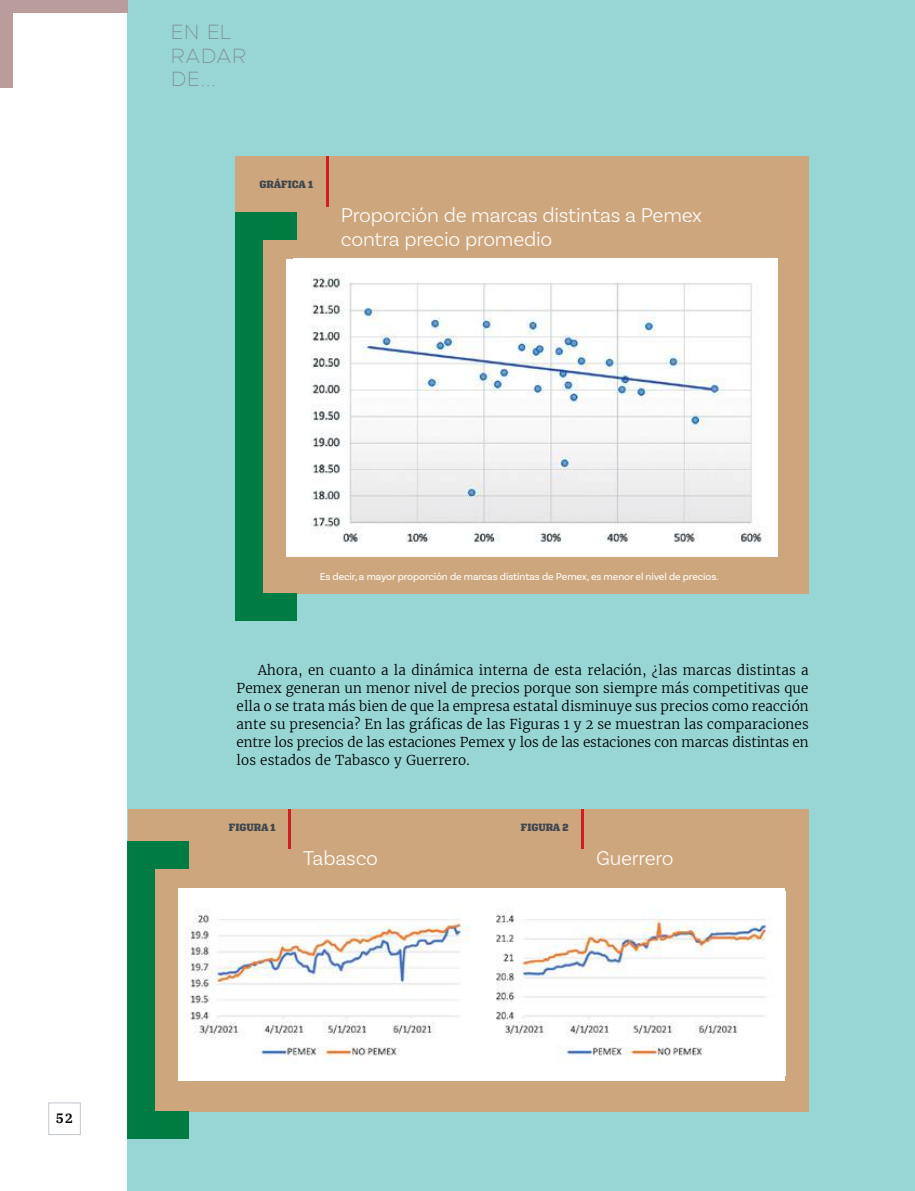
<style>
.page{position:relative;width:915px;height:1191px;background:#fff}
.page>*{position:absolute;margin:0;border:0;box-sizing:border-box;transform-origin:0 0}
.t1{font:300 21px/24px "Basic Sans";letter-spacing:-.01em;color:#fff}
.t2{font:100 20.7px/23.4px "Metropolis";letter-spacing:.05em;color:#7d878e}
.t3{font:300 13.5px/18px "Merriweather";letter-spacing:.01em;color:#000;text-align:justify}
.t4{font:600 13.5px "IBM Plex Serif";color:#000}
.t5{font:10.5px "Basic Sans";letter-spacing:-.01em;color:#fff}
.t6{font:900 10.5px "Aglet Slab";color:#3e484f}
</style>
<div class="page">
<div style="left:128px;top:0;width:786px;height:1191px;background:#98d6d5"></div>
<div style="left:0;top:0;width:13px;height:88px;background:#ba9c9d"></div>
<div style="left:0;top:0;width:127px;height:13px;background:#ba9c9d"></div>
<div style="left:48px;top:1102px;width:33px;height:33px;background:#fff;border:1px solid #c5cbd0"></div>
<div style="left:235px;top:156px;width:573px;height:438px;background:#cea67d"></div>
<div style="left:128px;top:809px;width:680px;height:302px;background:#cea67d"></div>
<hr style="left:325px;top:156px;width:3px;height:50px;background:#cf1f25">
<hr style="left:288px;top:809px;width:2px;height:39px;background:#cf1f25">
<hr style="left:580px;top:809px;width:3px;height:39px;background:#cf1f25">
<div style="left:235px;top:220px;width:27px;height:375px;background:#007c43"></div>
<div style="left:128px;top:849px;width:27px;height:281px;background:#007c43"></div>
<div style="left:235px;top:212px;width:61px;height:28px;background:#007c43"></div>
<div style="left:128px;top:841px;width:61px;height:27px;background:#007c43"></div>
<div style="left:128px;top:1111px;width:61px;height:28px;background:#007c43"></div>
<img style="left:293px;top:258px;width:483px;height:298px">
<div style="left:178px;top:887px;width:607px;height:193px;background:#fff"></div>
<img style="left:187px;top:909px;width:584px;height:155px">
<div style="left:235px;top:594px;width:61px;height:27px;background:#007c43"></div>
<h2 class="t2" style="left:171px;top:20px;width:76px">EN EL<br>RADAR<br>DE...</h2>
<p class="t6" style="left:259px;top:178px;width:55px">GRÁFICA 1</p>
<h1 class="t1" style="left:341px;top:203px;width:362px">Proporción de marcas distintas a Pemex contra precio promedio</h1>
<p class="t4" style="left:56px;top:1107px;width:18px">52</p>
<p class="t5" style="left:320px;top:570px;width:400px">Es decir, a mayor proporción de marcas distintas de Pemex, es menor el nivel de precios.</p>
<p class="t3" style="left:236px;top:661px;width:573px;text-indent:21px">Ahora, en cuanto a la dinámica interna de esta relación, ¿las marcas distintas a Pemex generan un menor nivel de precios porque son siempre más competitivas que ella o se trata más bien de que la empresa estatal disminuye sus precios como reacción ante su presencia? En las gráficas de las Figuras 1 y 2 se muestran las comparaciones entre los precios de las estaciones Pemex y los de las estaciones con marcas distintas en los estados de Tabasco y Guerrero.</p>
<p class="t6" style="left:229px;top:820px;width:48px">FIGURA 1</p>
<p class="t6" style="left:520px;top:820px;width:49px">FIGURA 2</p>
<h1 class="t1" style="left:303px;top:845px;width:76px">Tabasco</h1>
<h1 class="t1" style="left:596px;top:845px;width:79px">Guerrero</h1>
</div>
